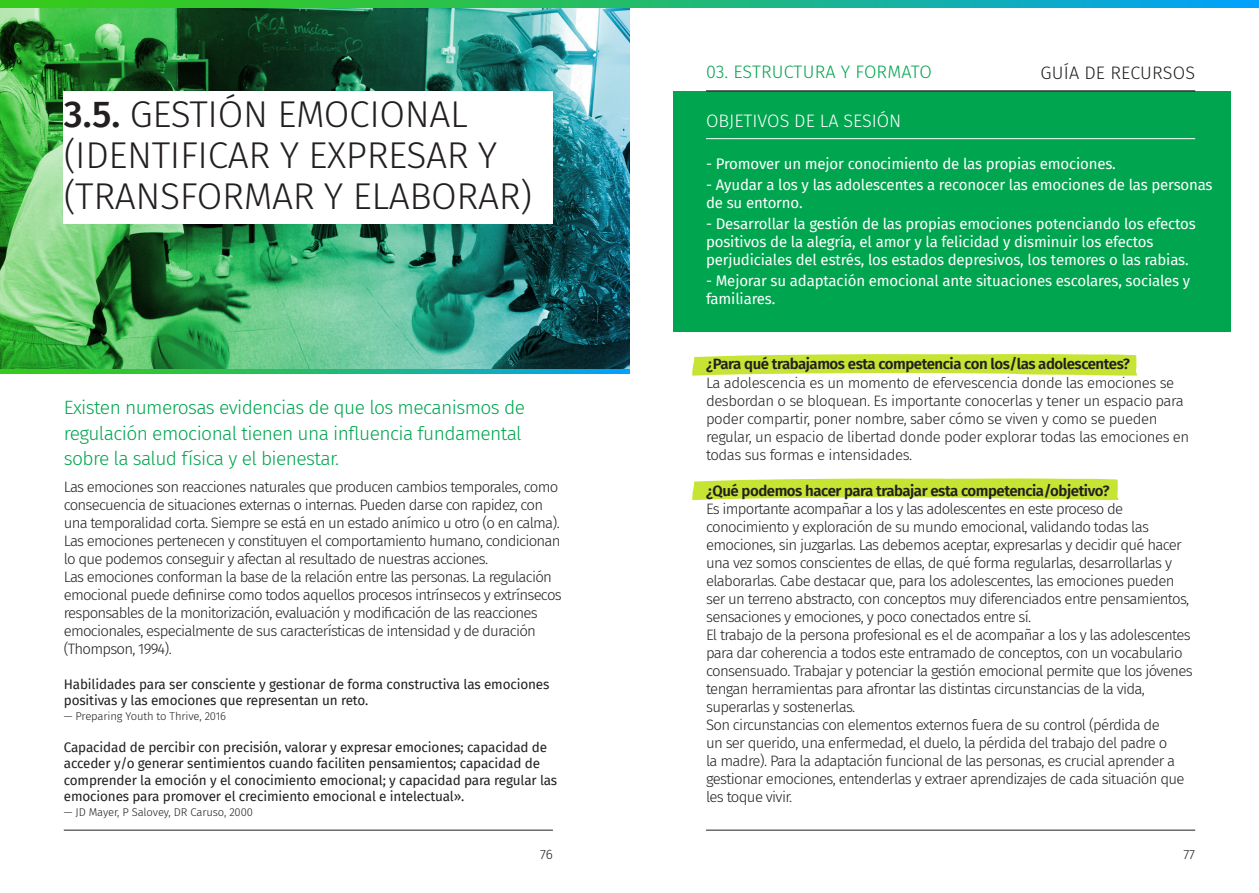
<style>
.page{position:relative;width:1259px;height:893px;background:#fff}
.page>*{position:absolute;margin:0;border:0;box-sizing:border-box;transform-origin:0 0}
.t1{font:300 37.2px/41.1px "Fira Sans";letter-spacing:-.01em;color:#231f20}
.t2{font:300 19.2px/25.7px "Fira Sans";letter-spacing:-.03em;color:#00a54f}
.t3{font:300 18px "Fira Sans";letter-spacing:.005em;color:#00a54f}
.t4{font:300 18px "Fira Sans";color:#fff}
.t5{font:300 18px "Fira Sans";letter-spacing:.01em;color:#231f20}
.t6{font:300 15px/18px "Fira Sans";letter-spacing:-.045em;color:#231f20}
.t7{font:15px/18px "Fira Sans";letter-spacing:-.01em;color:#fff}
.t8{font:600 15px "Fira Sans";letter-spacing:-.03em;color:#231f20}
.t9{font:13.5px/16.2px "Fira Sans";letter-spacing:-.01em;color:#231f20}
.t10{font:300 13.5px "Fira Sans";color:#231f20}
.t11{font:300 11.25px "Fira Sans";letter-spacing:-.01em;color:#231f20}
.s1{font-weight:500}
</style>
<div class="page">
<hr style="left:64px;top:830px;width:489px;height:1px;background:#231f20">
<img style="left:0;top:7px;width:629px;height:363px">
<hr style="left:64px;top:91px;width:489px;height:1px;background:#231f20">
<div style="left:64px;top:92px;width:489px;height:132px;background:#fff"></div>
<svg style="left:0;top:370px;width:629px;height:3px"></svg>
<svg style="left:0;top:0;width:1259px;height:7px"></svg>
<svg style="left:692px;top:354px;width:445px;height:22px"></svg>
<svg style="left:692px;top:478px;width:427px;height:22px"></svg>
<div style="left:674px;top:91px;width:557px;height:241px;background:#00a54f"></div>
<hr style="left:706px;top:91px;width:489px;height:1px;background:#231f20">
<hr style="left:706px;top:138px;width:489px;height:1px;background:#fff">
<hr style="left:706px;top:830px;width:489px;height:1px;background:#231f20">
<p class="t1" style="left:64px;top:93px;width:470px"><span class="s1">3.5.</span> GESTIÓN EMOCIONAL (IDENTIFICAR Y EXPRESAR Y (TRANSFORMAR Y ELABORAR)</p>
<p class="t2" style="left:64px;top:394px;width:463px">Existen numerosas evidencias de que los mecanismos de regulación emocional tienen una influencia fundamental sobre la salud física y el bienestar.</p>
<p class="t6" style="left:64px;top:478px;width:498px">Las emociones son reacciones naturales que producen cambios temporales, como consecuencia de situaciones externas o internas. Pueden darse con rapidez, con una temporalidad corta. Siempre se está en un estado anímico u otro (o en calma).<br>Las emociones pertenecen y constituyen el comportamiento humano, condicionan lo que podemos conseguir y afectan al resultado de nuestras acciones.</p>
<p class="t6" style="left:64px;top:568px;width:499px">Las emociones conforman la base de la relación entre las personas. La regulación emocional puede definirse como todos aquellos procesos intrínsecos y extrínsecos responsables de la monitorización, evaluación y modificación de las reacciones emocionales, especialmente de sus características de intensidad y de duración (Thompson, 1994).</p>
<p class="t9" style="left:64px;top:675px;width:487px">Habilidades para ser consciente y gestionar de forma constructiva las emociones positivas y las emociones que representan un reto.</p>
<p class="t11" style="left:64px;top:708px;width:164px">— Preparing Youth to Thrive, 2016</p>
<p class="t9" style="left:64px;top:739px;width:495px">Capacidad de percibir con precisión, valorar y expresar emociones; capacidad de acceder y/o generar sentimientos cuando faciliten pensamientos; capacidad de comprender la emoción y el conocimiento emocional; y capacidad para regular las emociones para promover el crecimiento emocional e intelectual».</p>
<p class="t11" style="left:64px;top:804px;width:191px">— JD Mayer, P Salovey, DR Caruso, 2000</p>
<p class="t10" style="left:540px;top:844px;width:14px">76</p>
<p class="t3" style="left:706px;top:59px;width:227px">03. ESTRUCTURA Y FORMATO</p>
<p class="t5" style="left:1040px;top:60px;width:156px">GUÍA DE RECURSOS</p>
<p class="t4" style="left:706px;top:108px;width:197px">OBJETIVOS DE LA SESIÓN</p>
<p class="t7" style="left:706px;top:155px;width:411px">- Promover un mejor conocimiento de las propias emociones.</p>
<p class="t7" style="left:706px;top:176px;width:508px">- Ayudar a los y las adolescentes a reconocer las emociones de las personas de su entorno.</p>
<p class="t7" style="left:706px;top:215px;width:491px">- Desarrollar la gestión de las propias emociones potenciando los efectos positivos de la alegría, el amor y la felicidad y disminuir los efectos perjudiciales del estrés, los estados depresivos, los temores o las rabias.</p>
<p class="t7" style="left:706px;top:272px;width:486px">- Mejorar su adaptación emocional ante situaciones escolares, sociales y familiares.</p>
<p class="t8" style="left:706px;top:351px;width:425px">¿Para qué trabajamos esta competencia con los/las adolescentes?</p>
<p class="t6" style="left:706px;top:374px;width:485px">La adolescencia es un momento de efervescencia donde las emociones se desbordan o se bloquean. Es importante conocerlas y tener un espacio para poder compartir, poner nombre, saber cómo se viven y como se pueden regular, un espacio de libertad donde poder explorar todas las emociones en todas sus formas e intensidades.</p>
<p class="t8" style="left:706px;top:479px;width:405px">¿Qué podemos hacer para trabajar esta competencia/objetivo?</p>
<p class="t6" style="left:706px;top:500px;width:485px">Es importante acompañar a los y las adolescentes en este proceso de conocimiento y exploración de su mundo emocional, validando todas las emociones, sin juzgarlas. Las debemos aceptar, expresarlas y decidir qué hacer una vez somos conscientes de ellas, de qué forma regularlas, desarrollarlas y elaborarlas. Cabe destacar que, para los adolescentes, las emociones pueden ser un terreno abstracto, con conceptos muy diferenciados entre pensamientos, sensaciones y emociones, y poco conectados entre sí.</p>
<p class="t6" style="left:706px;top:626px;width:488px">El trabajo de la persona profesional es el de acompañar a los y las adolescentes para dar coherencia a todos este entramado de conceptos, con un vocabulario consensuado. Trabajar y potenciar la gestión emocional permite que los jóvenes tengan herramientas para afrontar las distintas circunstancias de la vida, superarlas y sostenerlas.</p>
<p class="t6" style="left:706px;top:716px;width:480px">Son circunstancias con elementos externos fuera de su control (pérdida de<br>un ser querido, una enfermedad, el duelo, la pérdida del trabajo del padre o<br>la madre). Para la adaptación funcional de las personas, es crucial aprender a gestionar emociones, entenderlas y extraer aprendizajes de cada situación que les toque vivir.</p>
<p class="t10" style="left:1183px;top:844px;width:13px">77</p>
</div>
